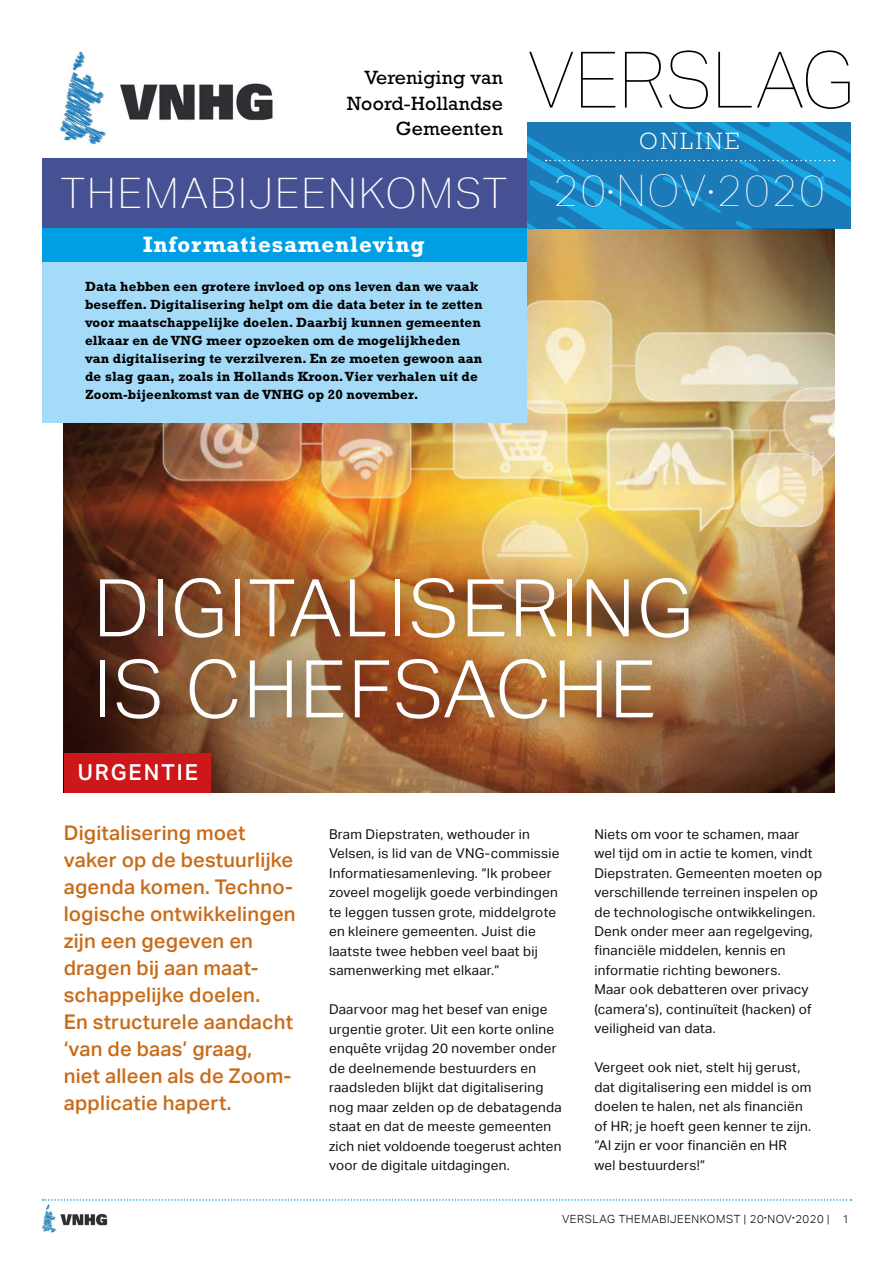
<style>
.page{position:relative;width:893px;height:1263px;background:#fff}
.page>*{position:absolute;margin:0;border:0;box-sizing:border-box;transform-origin:0 0}
.t1{font:300 79.65px/81px "Aktiv Grotesk";letter-spacing:.02em;color:#fff}
.t2{font:100 78px "Aktiv Grotesk";letter-spacing:-.01em;color:#000}
.t3{font:100 42px "Aktiv Grotesk";letter-spacing:.05em;color:#fff}
.t4{font:300 24px "M Rockwell";letter-spacing:.12em;color:#fff}
.t5{font:700 22.5px "Rockwell Std";letter-spacing:.04em;color:#fff}
.t6{font:500 22.05px "Aktiv Grotesk";letter-spacing:.09em;color:#fff}
.t7{font:500 20.25px/27px "Aktiv Grotesk";letter-spacing:.01em;color:#c5640c}
.t8{font:19.5px/25.5px "Rockwell Std";letter-spacing:.01em;color:#000;text-align:right}
.t9{font:13.5px/19.5px "Aktiv Grotesk";letter-spacing:.02em;color:#000}
.t10{font:700 13.5px/18px "Rockwell Std";letter-spacing:.01em;color:#000}
.t11{font:300 11.25px "Aktiv Grotesk";letter-spacing:.05em;color:#000}
.s1{font-size:43.5px}
.s2{font-weight:100;font-size:9px}
</style>
<div class="page">
<svg style="left:43px;top:1199px;width:808px;height:2px"></svg>
<img style="left:42px;top:1204px;width:66px;height:29px">
<img style="left:64px;top:228px;width:770px;height:564px">
<div style="left:43px;top:159px;width:484px;height:69px;background:#465194"></div>
<img style="left:59px;top:51px;width:214px;height:94px">
<svg style="left:527px;top:122px;width:323px;height:106px;background:#1a86c2"></svg>
<div style="left:42px;top:261px;width:484px;height:162px;background:#a4dbf8"></div>
<div style="left:64px;top:753px;width:147px;height:39px;background:#cd171a"></div>
<div style="left:74px;top:553px;width:640px;height:191px;background:#000;opacity:.75"></div>
<div style="left:42px;top:228px;width:484px;height:33px;background:#009fe3"></div>
<h3 class="t8" style="left:347px;top:65px;width:157px">Vereniging van<br>Noord-Hollandse<br>Gemeenten</h3>
<h2 class="t2" style="left:527px;top:37px;width:329px">VERSLAG</h2>
<h3 class="t4" style="left:639px;top:128px;width:102px">ONLINE</h3>
<h3 class="t3" style="left:61px;top:170px;width:766px">THEMABIJEENKOMST <span class="s1">20</span><sup>•</sup><span class="s1">NOV</span><sup>•</sup><span class="s1">2020</span></h3>
<h3 class="t5" style="left:143px;top:231px;width:283px">Informatiesamenleving</h3>
<p class="t10" style="left:85px;top:277px;width:399px">Data hebben een grotere invloed op ons leven dan we vaak beseffen. Digitalisering helpt om die data beter in te zetten voor maatschappelijke doelen. Daarbij kunnen gemeenten elkaar en de VNG meer opzoeken om de mogelijkheden van digitalisering te verzilveren. En ze moeten gewoon aan de slag gaan, zoals in Hollands Kroon. Vier verhalen uit de Zoom-bijeenkomst van de VNHG op 20 november.</p>
<h1 class="t1" style="left:94px;top:568px;width:601px">DIGITALISERING<br>IS CHEFSACHE</h1>
<h3 class="t6" style="left:78px;top:760px;width:122px">URGENTIE</h3>
<p class="t7" style="left:64px;top:819px;width:233px">Digitalisering moet vaker op de bestuurlijke agenda komen. Techno&shy;logische ontwikkelingen zijn een gegeven en dragen bij aan maat&shy;schappelijke doelen.<br>En structurele aandacht ‘van de baas’ graag,<br>niet alleen als de Zoom&shy;applicatie hapert.</p>
<p class="t9" style="left:329px;top:824px;width:232px">Bram Diepstraten, wethouder in Velsen, is lid van de VNG-commissie Informatiesamenleving. “Ik probeer zoveel mogelijk goede verbindingen te leggen tussen grote, middelgrote en kleinere gemeenten. Juist die laatste twee hebben veel baat bij samenwerking met elkaar.”</p>
<p class="t9" style="left:329px;top:1000px;width:234px">Daarvoor mag het besef van enige urgentie groter. Uit een korte online enquête vrijdag 20 november onder de deelnemende bestuurders en raadsleden blijkt dat digitalisering nog maar zelden op de debatagenda staat en dat de meeste gemeenten zich niet voldoende toegerust achten voor de digitale uitdagingen.</p>
<p class="t9" style="left:594px;top:824px;width:229px">Niets om voor te schamen, maar wel tijd om in actie te komen, vindt<br>Diepstraten. Gemeenten moeten op verschillende terreinen inspelen op de technologische ontwikkelingen.<br>Denk onder meer aan regelgeving, financiële middelen, kennis en informatie richting bewoners.<br>Maar ook debatteren over privacy (camera’s), continuïteit (hacken) of veiligheid van data.</p>
<p class="t9" style="left:594px;top:1058px;width:219px">Vergeet ook niet, stelt hij gerust, dat digitalisering een middel is om doelen te halen, net als financiën of HR; je hoeft geen kenner te zijn. “Al zijn er voor financiën en HR wel bestuurders!”</p>
<p class="t11" style="left:562px;top:1212px;width:288px">VERSLAG THEMABIJEENKOMST | 20<span class="s2">•</span>NOV<span class="s2">•</span>2020 | 1</p>
</div>
